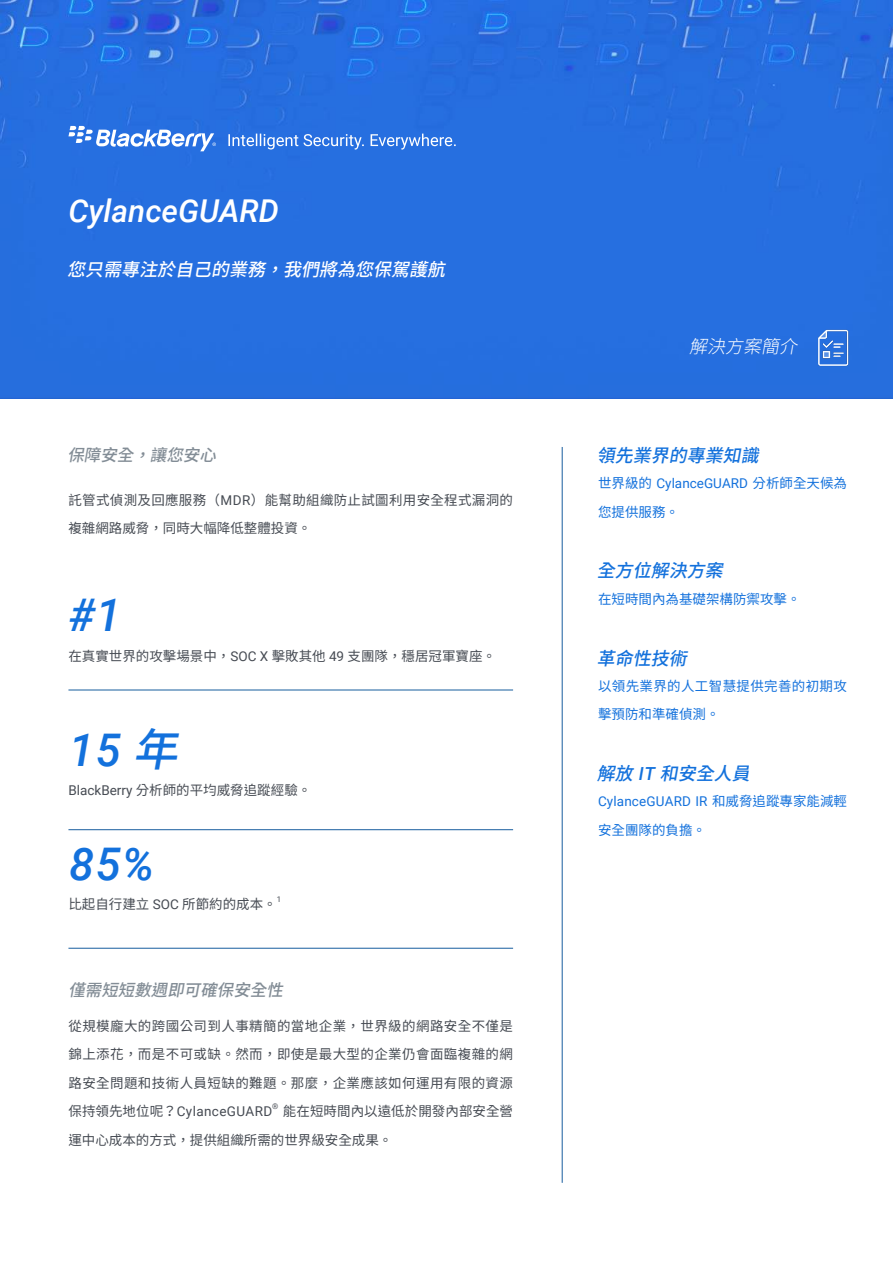
<style>
.page{position:relative;width:893px;height:1263px;background:#fff}
.page>*{position:absolute;margin:0;border:0;box-sizing:border-box;transform-origin:0 0}
.t1{font:italic 500 45px "Roboto";color:#1371dc}
.t2{font:italic 500 31.5px "Roboto";color:#fff}
.t3{font:italic 500 18px "Noto Sans TC";color:#1371dc}
.t4{font:italic 500 18px "Noto Sans TC";color:#fff}
.t5{font:italic 300 18px "Noto Sans TC";color:#fff}
.t6{font:italic 500 16.5px "Noto Sans TC";color:#838d96}
.t7{font:13.5px/28.5px "Noto Sans TC";letter-spacing:.005em;color:#464b53;text-align:justify}
.t8{font:13.5px/28.5px "Noto Sans TC";letter-spacing:.025em;color:#464b53}
.t9{font:13.5px "Roboto";letter-spacing:.01em;color:#1371dc}
.t10{font:13.5px "Noto Sans TC";color:#1371dc}
.t11{font:13.5px/28.5px "Noto Sans TC";letter-spacing:.025em;color:#1371dc}
.t12{font:13.5px "Roboto";letter-spacing:.03em;color:#464b53}
.t13{font:7.8px "Roboto";color:#464b53}
.s1{font-family:"Roboto"}
.s2{font-family:"Noto Sans TC"}
</style>
<div class="page">
<div style="left:0;top:0;width:893px;height:398px;background:#266fe0"></div>
<svg style="left:752px;top:98px;width:17px;height:16px"></svg>
<img style="left:809px;top:324px;width:47px;height:47px">
<hr style="left:562px;top:447px;width:1px;height:736px;background:#175d9e">
<hr style="left:68px;top:690px;width:445px;height:1px;background:#175d9e">
<hr style="left:68px;top:829px;width:445px;height:1px;background:#175d9e">
<hr style="left:68px;top:948px;width:445px;height:1px;background:#175d9e">
<svg style="left:68px;top:126px;width:148px;height:25px"></svg>
<svg style="left:228px;top:134px;width:228px;height:16px;background:#568ee6"></svg>
<h2 class="t2" style="left:68px;top:188px;width:212px">CylanceGUARD</h2>
<h3 class="t4" style="left:67px;top:259px;width:389px">您只需專注於自己的業務，我們將為您保駕護航</h3>
<p class="t6" style="left:67px;top:445px;width:158px">保障安全，讓您安心</p>
<p class="t8" style="left:68px;top:486px;width:446px">託管式偵測及回應服務（<span class="s1">MDR</span>）能幫助組織防止試圖利用安全程式漏洞的複雜網路威脅，同時大幅降低整體投資。</p>
<h1 class="t1" style="left:68px;top:584px;width:54px">#1</h1>
<p class="t7" style="left:68px;top:642px;width:429px">在真實世界的攻擊場景中，<span class="s1">SOC X</span> 擊敗其他 <span class="s1">49</span> 支團隊，穩居冠軍寶座。</p>
<h1 class="t1" style="left:69px;top:718px;width:133px">15 <span class="s2">年</span></h1>
<p class="t7" style="left:68px;top:776px;width:244px"><span class="s1">BlackBerry</span> 分析師的平均威脅追蹤經驗。</p>
<h1 class="t1" style="left:69px;top:832px;width:86px">85%</h1>
<p class="t7" style="left:68px;top:890px;width:210px">比起自行建立 <span class="s1">SOC</span> 所節約的成本。</p>
<p class="t13" style="left:277px;top:894px;width:6px">1</p>
<p class="t6" style="left:68px;top:980px;width:224px">僅需短短數週即可確保安全性</p>
<p class="t7" style="left:68px;top:1011px;width:446px">從規模龐大的跨國公司到人事精簡的當地企業，世界級的網路安全不僅是錦上添花，而是不可或缺。然而，即使是最大型的企業仍會面臨複雜的網路安全問題和技術人員短缺的難題。那麼，企業應該如何運用有限的資源</p>
<p class="t12" style="left:68px;top:1102px;width:205px"><span class="s2">保持領先地位呢？</span>CylanceGUARD</p>
<p class="t13" style="left:272px;top:1101px;width:8px">®</p>
<p class="t7" style="left:68px;top:1097px;width:446px;text-indent:215px">能在短時間內以遠低於開發內部安全營運中心成本的方式，提供組織所需的世界級安全成果。</p>
<h3 class="t5" style="left:689px;top:337px;width:119px">解決方案簡介</h3>
<h3 class="t3" style="left:597px;top:445px;width:173px">領先業界的專業知識</h3>
<p class="t9" style="left:598px;top:474px;width:250px"><span class="s2">世界級的</span> CylanceGUARD <span class="s2">分析師全天候為</span></p>
<p class="t10" style="left:598px;top:504px;width:82px">您提供服務。</p>
<h3 class="t3" style="left:597px;top:561px;width:137px">全方位解決方案</h3>
<p class="t10" style="left:598px;top:591px;width:204px">在短時間內為基礎架構防禦攻擊。</p>
<h3 class="t3" style="left:597px;top:648px;width:101px">革命性技術</h3>
<p class="t11" style="left:598px;top:672px;width:250px">以領先業界的人工智慧提供完善的初期攻擊預防和準確偵測。</p>
<h3 class="t3" style="left:597px;top:763px;width:164px">解放 <span class="s1">I T</span> 和安全人員</h3>
<p class="t9" style="left:598px;top:792px;width:250px">CylanceGUARD IR <span class="s2">和威脅追蹤專家能減輕</span></p>
<p class="t10" style="left:598px;top:822px;width:109px">安全團隊的負擔。</p>
</div>
